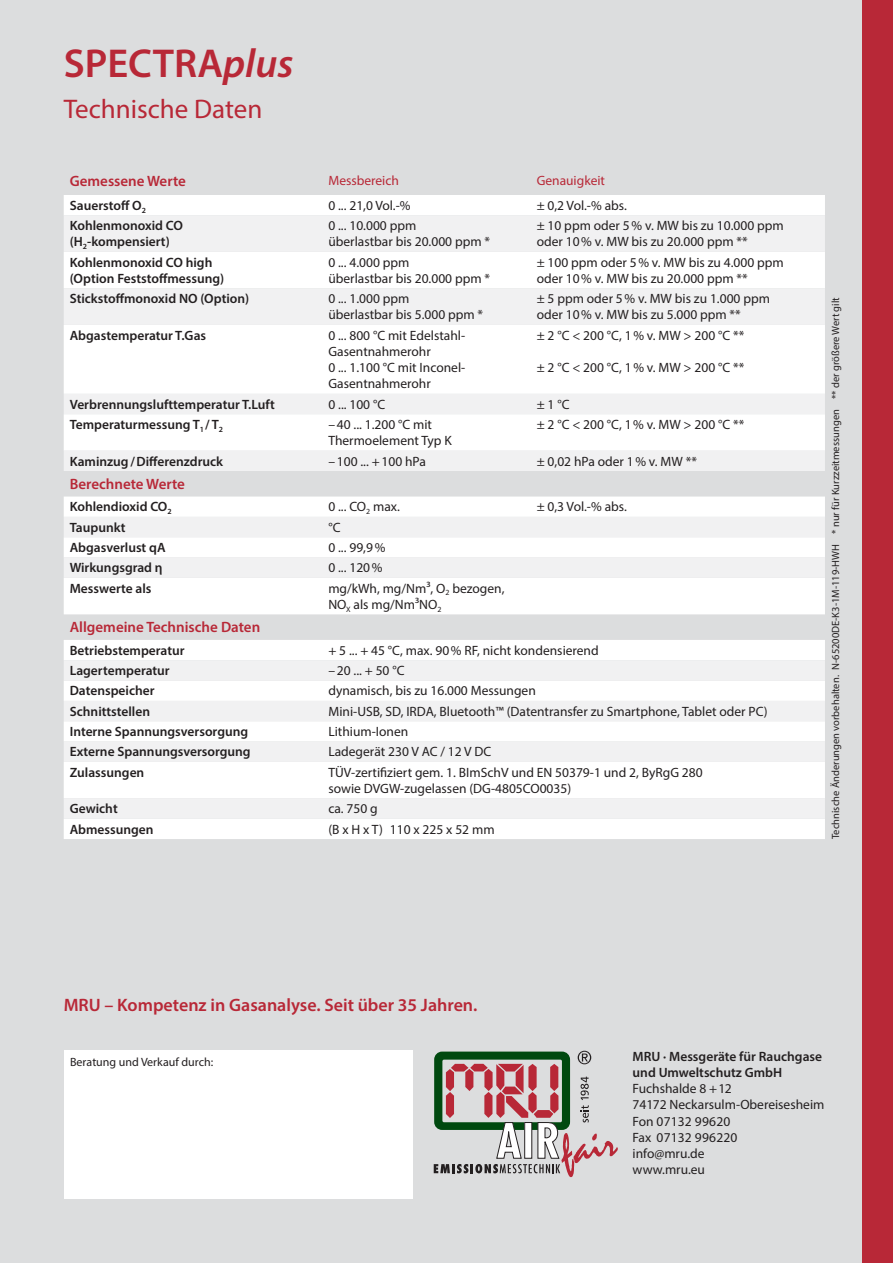
<style>
.page{position:relative;width:893px;height:1263px;background:#dcddde}
.page>*{position:absolute;margin:0;border:0;box-sizing:border-box;transform-origin:0 0}
.t1{font:600 40.5px "Myriad Pro";color:#b82837}
.t2{font:27px "Myriad Pro";color:#b82837}
.t3{font:600 18px "Myriad Pro";color:#b82837}
.t4{font:600 15px "Myriad Pro";color:#b82837}
.t5{font:13.5px/16.2px "Myriad Pro";color:#231f20}
.t6{font:600 13.5px/16.2px "Myriad Pro";color:#231f20}
.t7{font:13.5px "Myriad Pro";color:#b82837}
.t8{font:12px "Myriad Pro";color:#231f20}
.t9{font:10.5px "Myriad Pro";color:#231f20}
.s1{font-style:italic}
</style>
<div class="page">
<div style="left:862px;top:0;width:31px;height:1263px;background:#b82837"></div>
<div style="left:64px;top:195px;width:761px;height:644px;background:#fff"></div>
<svg style="left:64px;top:215px;width:761px;height:604px;background:#f6f6f6"></svg>
<svg style="left:434px;top:1051px;width:184px;height:126px"></svg>
<div style="left:64px;top:1051px;width:348px;height:148px;background:#fff"></div>
<h1 class="t1" style="left:64px;top:48px;width:231px">SPECTRA<span class="s1">plus</span></h1>
<h2 class="t2" style="left:64px;top:99px;width:200px">Technische Daten</h2>
<p class="t4" style="left:70px;top:175px;width:118px">Gemessene Werte</p>
<p class="t7" style="left:328px;top:175px;width:72px">Messbereich</p>
<p class="t7" style="left:537px;top:175px;width:70px">Genauigkeit</p>
<p class="t6" style="left:70px;top:198px;width:78px">Sauerstoff O<sub>2</sub></p>
<p class="t5" style="left:328px;top:198px;width:84px">0 ... 21,0 Vol.-%</p>
<p class="t5" style="left:537px;top:198px;width:92px">± 0,2 Vol.-% abs.</p>
<p class="t6" style="left:70px;top:218px;width:115px">Kohlenmonoxid CO (H<sub>2</sub>-kompensiert)</p>
<p class="t5" style="left:328px;top:218px;width:163px">0 ... 10.000 ppm<br>überlastbar bis 20.000 ppm *</p>
<p class="t5" style="left:537px;top:218px;width:249px">± 10 ppm oder 5 % v. MW bis zu 10.000 ppm oder 10 % v. MW bis zu 20.000 ppm **</p>
<p class="t6" style="left:70px;top:255px;width:156px">Kohlenmonoxid CO high (Option Feststoffmessung)</p>
<p class="t5" style="left:328px;top:255px;width:163px">0 ... 4.000 ppm<br>überlastbar bis 20.000 ppm *</p>
<p class="t5" style="left:537px;top:255px;width:249px">± 100 ppm oder 5 % v. MW bis zu 4.000 ppm oder 10 % v. MW bis zu 20.000 ppm **</p>
<p class="t6" style="left:70px;top:292px;width:181px">Stickstoffmonoxid NO (Option)</p>
<p class="t5" style="left:328px;top:291px;width:156px">0 ... 1.000 ppm<br>überlastbar bis 5.000 ppm *</p>
<p class="t5" style="left:537px;top:291px;width:235px">± 5 ppm oder 5 % v. MW bis zu 1.000 ppm oder 10 % v. MW bis zu 5.000 ppm **</p>
<p class="t6" style="left:70px;top:328px;width:138px">Abgastemperatur T.Gas</p>
<p class="t5" style="left:328px;top:328px;width:138px">0 ... 800 °C mit Edelstahl-<br>Gasentnahmerohr<br>0 ... 1.100 °C mit Inconel-<br>Gasentnahmerohr</p>
<p class="t5" style="left:537px;top:328px;width:209px">± 2 °C &lt; 200 °C, 1 % v. MW &gt; 200 °C **</p>
<p class="t5" style="left:537px;top:360px;width:209px">± 2 °C &lt; 200 °C, 1 % v. MW &gt; 200 °C **</p>
<p class="t6" style="left:70px;top:397px;width:207px">Verbrennungslufttemperatur T.Luft</p>
<p class="t5" style="left:328px;top:397px;width:58px">0 ... 100 °C</p>
<p class="t5" style="left:537px;top:397px;width:34px">± 1 °C</p>
<p class="t6" style="left:70px;top:417px;width:155px">Temperaturmessung T<sub>1</sub>/ T<sub>2</sub></p>
<p class="t5" style="left:328px;top:417px;width:125px">– 40 ... 1.200 °C mit<br>Thermoelement Typ K</p>
<p class="t5" style="left:537px;top:417px;width:209px">± 2 °C &lt; 200 °C, 1 % v. MW &gt; 200 °C **</p>
<p class="t6" style="left:70px;top:454px;width:155px">Kaminzug / Differenzdruck</p>
<p class="t5" style="left:328px;top:454px;width:99px">– 100 ... + 100 hPa</p>
<p class="t5" style="left:537px;top:454px;width:162px">± 0,02 hPa oder 1 % v. MW **</p>
<p class="t4" style="left:70px;top:478px;width:117px">Berechnete Werte</p>
<p class="t6" style="left:70px;top:500px;width:103px">Kohlendioxid CO<sub>2</sub></p>
<p class="t5" style="left:328px;top:500px;width:73px">0 ... CO<sub>2</sub> max.</p>
<p class="t5" style="left:537px;top:500px;width:92px">± 0,3 Vol.-% abs.</p>
<p class="t6" style="left:70px;top:520px;width:57px">Taupunkt</p>
<p class="t5" style="left:328px;top:520px;width:14px">°C</p>
<p class="t6" style="left:70px;top:540px;width:97px">Abgasverlust qA</p>
<p class="t5" style="left:328px;top:540px;width:58px">0 ... 99,9 %</p>
<p class="t6" style="left:70px;top:561px;width:94px">Wirkungsgrad η</p>
<p class="t5" style="left:328px;top:561px;width:56px">0 ... 120 %</p>
<p class="t6" style="left:70px;top:581px;width:83px">Messwerte als</p>
<p class="t5" style="left:328px;top:581px;width:178px">mg/kWh, mg/Nm³, O<sub>2</sub> bezogen,<br>NO<sub>X</sub> als mg/Nm³NO<sub>2</sub></p>
<p class="t4" style="left:70px;top:621px;width:192px">Allgemeine Technische Daten</p>
<p class="t6" style="left:70px;top:643px;width:116px">Betriebstemperatur</p>
<p class="t5" style="left:328px;top:643px;width:272px">+ 5 ... + 45 °C, max. 90 % RF, nicht kondensierend</p>
<p class="t6" style="left:70px;top:663px;width:101px">Lagertemperatur</p>
<p class="t5" style="left:328px;top:663px;width:78px">– 20 ... + 50 °C</p>
<p class="t6" style="left:70px;top:684px;width:86px">Datenspeicher</p>
<p class="t5" style="left:328px;top:684px;width:209px">dynamisch, bis zu 16.000 Messungen</p>
<p class="t6" style="left:70px;top:704px;width:82px">Schnittstellen</p>
<p class="t5" style="left:328px;top:704px;width:441px">Mini-USB, SD, IRDA, Bluetooth™ (Datentransfer zu Smartphone, Tablet oder PC)</p>
<p class="t6" style="left:70px;top:724px;width:180px">Interne Spannungsversorgung</p>
<p class="t5" style="left:328px;top:724px;width:81px">Lithium-Ionen</p>
<p class="t6" style="left:70px;top:745px;width:182px">Externe Spannungsversorgung</p>
<p class="t5" style="left:328px;top:745px;width:164px">Ladegerät 230 V AC / 12 V DC</p>
<p class="t6" style="left:70px;top:765px;width:76px">Zulassungen</p>
<p class="t5" style="left:328px;top:765px;width:376px">TÜV-zertifiziert gem. 1. BImSchV und EN 50379-1 und 2, ByRgG 280 sowie DVGW-zugelassen (DG-4805CO0035)</p>
<p class="t6" style="left:70px;top:802px;width:50px">Gewicht</p>
<p class="t5" style="left:328px;top:801px;width:51px">ca. 750 g</p>
<p class="t6" style="left:70px;top:822px;width:85px">Abmessungen</p>
<p class="t5" style="left:328px;top:822px;width:168px">(B x H x T) 110 x 225 x 52 mm</p>
<p class="t9" style="left:832px;top:839px;width:543px;rotate:-90deg">Technische Änderungen vorbehalten. N-65200DE-K3-1M-119-HWH * nur für Kurzzeitmessungen ** der größere Wert gilt</p>
<h3 class="t3" style="left:64px;top:998px;width:415px">MRU – Kompetenz in Gasanalyse. Seit über 35 Jahren.</h3>
<p class="t8" style="left:70px;top:1058px;width:145px">Beratung und Verkauf durch:</p>
<p class="t6" style="left:632px;top:1049px;width:191px">MRU · Messgeräte für Rauchgase und Umweltschutz GmbH</p>
<p class="t5" style="left:632px;top:1081px;width:193px">Fuchshalde 8 + 12<br>74172 Neckarsulm-Obereisesheim<br>Fon 07132 99620<br>Fax 07132 996220<br>info@mru.de<br>www.mru.eu</p>
</div>
